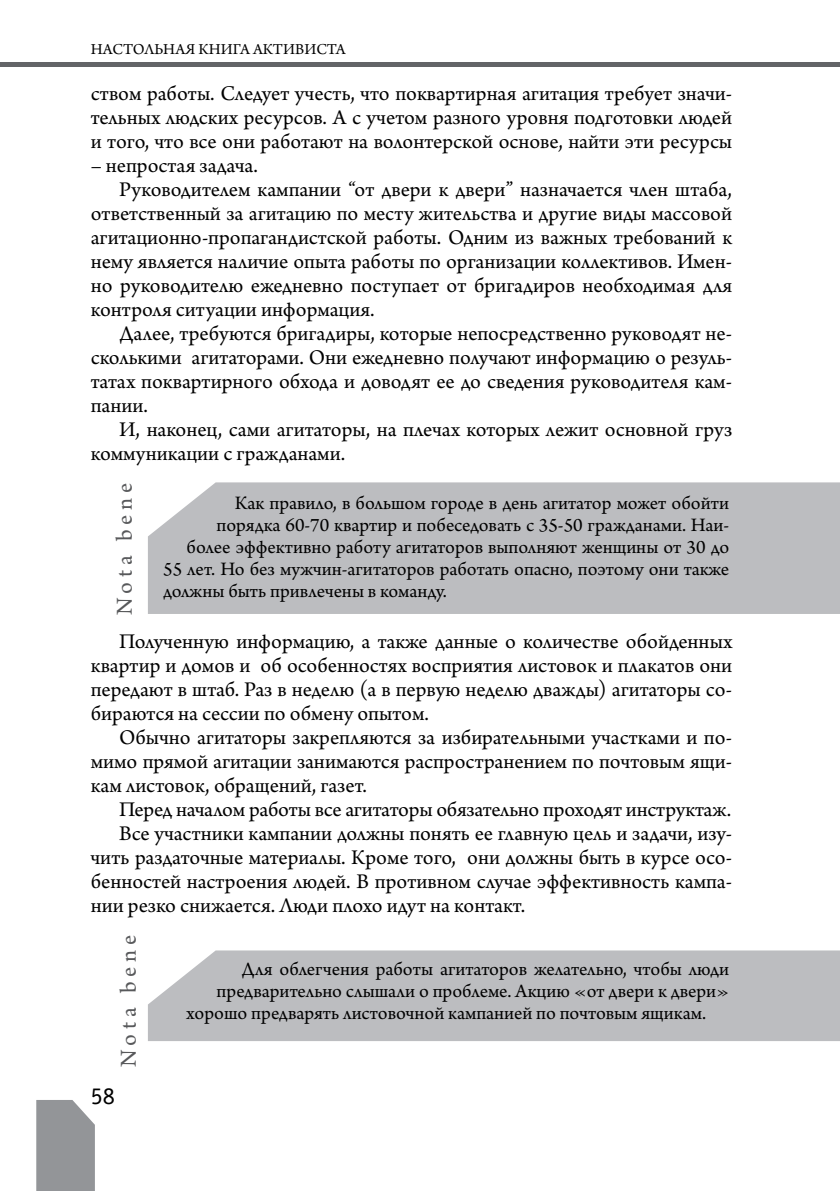
<style>
.page{position:relative;width:840px;height:1191px;background:#fff}
.page>*{position:absolute;margin:0;border:0;box-sizing:border-box;transform-origin:0 0}
.t1{font:24px "Arno Pro";letter-spacing:.195em;color:#58595b}
.t2{font:24px "Officina Serif C";color:#000}
.t3{font:22px/24px "Arno Pro";color:#000;text-align:justify}
.t4{font:20px "Arno Pro";color:#000}
.t5{font:16px "Arno Pro";color:#000}
</style>
<div class="page">
<svg style="left:36px;top:1100px;width:59px;height:91px;background:#999b9d"></svg>
<div style="left:0;top:62px;width:839px;height:5px;background:#636467"></div>
<div style="left:148px;top:482px;width:691px;height:132px;background:#bcbdc0"></div>
<div style="left:148px;top:950px;width:691px;height:91px;background:#bcbdc0"></div>
<p class="t5" style="left:91px;top:40px;width:256px">НАСТОЛЬНАЯ КНИГА АКТИВИСТА</p>
<p class="t3" style="left:91px;top:83px;width:642px">ством работы. Следует учесть, что поквартирная агитация требует значи&shy;тельных людских ресурсов. А с учетом разного уровня подготовки людей и того, что все они работают на волонтерской основе, найти эти ресурсы</p>
<p class="t3" style="left:91px;top:155px;width:168px">– непростая задача.</p>
<p class="t3" style="left:119px;top:179px;width:614px">Руководителем кампании “от двери к двери” назначается член штаба,</p>
<p class="t3" style="left:91px;top:203px;width:642px">ответственный за агитацию по месту жительства и другие виды массовой</p>
<p class="t3" style="left:91px;top:227px;width:642px">агитационно-пропагандистской работы. Одним из важных требований к</p>
<p class="t3" style="left:91px;top:251px;width:642px">нему является наличие опыта работы по организации коллективов. Имен-</p>
<p class="t3" style="left:91px;top:275px;width:642px">но руководителю ежедневно поступает от бригадиров необходимая для</p>
<p class="t3" style="left:91px;top:299px;width:285px">контроля ситуации информация.</p>
<p class="t3" style="left:119px;top:323px;width:614px">Далее, требуются бригадиры, которые непосредственно руководят не-</p>
<p class="t3" style="left:91px;top:347px;width:642px">сколькими агитаторами. Они ежедневно получают информацию о резуль-</p>
<p class="t3" style="left:91px;top:371px;width:642px">татах поквартирного обхода и доводят ее до сведения руководителя кам-</p>
<p class="t3" style="left:91px;top:395px;width:59px">пании.</p>
<p class="t3" style="left:119px;top:419px;width:614px">И, наконец, сами агитаторы, на плечах которых лежит основной груз</p>
<p class="t3" style="left:91px;top:443px;width:256px">коммуникации с гражданами.</p>
<p class="t1" style="left:111px;top:615px;width:134px;rotate:-90deg">Nota bene</p>
<p class="t4" style="left:234px;top:491px;width:495px">Как правило, в большом городе в день агитатор может обойти</p>
<p class="t4" style="left:216px;top:513px;width:514px">порядка 60-70 квартир и побеседовать с 35-50 гражданами. Наи-</p>
<p class="t4" style="left:186px;top:535px;width:544px">более эффективно работу агитаторов выполняют женщины от 30 до</p>
<p class="t4" style="left:163px;top:557px;width:567px">55 лет. Но без мужчин-агитаторов работать опасно, поэтому они также</p>
<p class="t4" style="left:163px;top:579px;width:285px">должны быть привлечены в команду.</p>
<p class="t3" style="left:91px;top:631px;width:642px;text-indent:28px">Полученную информацию, а также данные о количестве обойденных квартир и домов и об особенностях восприятия листовок и плакатов они передают в штаб. Раз в неделю (а в первую неделю дважды) агитаторы со&shy;бираются на сессии по обмену опытом.</p>
<p class="t3" style="left:91px;top:727px;width:642px;text-indent:28px">Обычно агитаторы закрепляются за избирательными участками и по&shy;мимо прямой агитации занимаются распространением по почтовым ящи&shy;кам листовок, обращений, газет.</p>
<p class="t3" style="left:119px;top:799px;width:613px">Перед началом работы все агитаторы обязательно проходят инструктаж.</p>
<p class="t3" style="left:119px;top:823px;width:614px">Все участники кампании должны понять ее главную цель и задачи, изу-</p>
<p class="t3" style="left:91px;top:847px;width:642px">чить раздаточные материалы. Кроме того, они должны быть в курсе осо-</p>
<p class="t3" style="left:91px;top:871px;width:642px">бенностей настроения людей. В противном случае эффективность кампа-</p>
<p class="t3" style="left:91px;top:895px;width:436px">нии резко снижается. Люди плохо идут на контакт.</p>
<p class="t1" style="left:115px;top:1067px;width:134px;rotate:-90deg">Nota bene</p>
<p class="t2" style="left:91px;top:1083px;width:26px">58</p>
<p class="t4" style="left:241px;top:957px;width:489px">Для облегчения работы агитаторов желательно, чтобы люди</p>
<p class="t4" style="left:216px;top:979px;width:513px">предварительно слышали о проблеме. Акцию «от двери к двери»</p>
<p class="t4" style="left:186px;top:1001px;width:520px">хорошо предварять листовочной кампанией по почтовым ящикам.</p>
</div>
